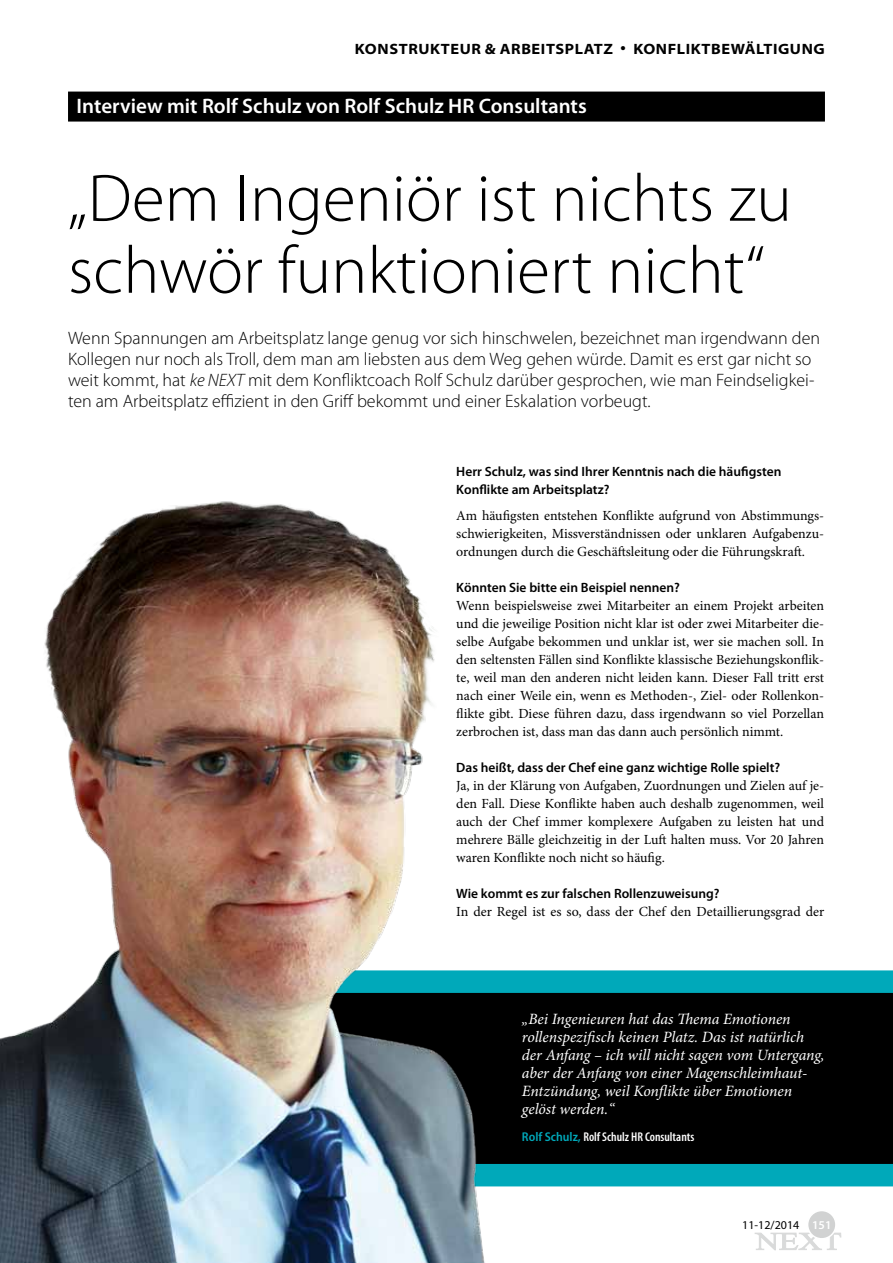
<style>
.page{position:relative;width:893px;height:1263px;background:#fff}
.page>*{position:absolute;margin:0;border:0;box-sizing:border-box;transform-origin:0 0}
.t1{font:300 67.5px/72px "Myriad Pro";color:#000}
.t2{font:600 21px "Myriad Pro";color:#fff}
.t3{font:300 18px/21px "Myriad Pro";color:#000}
.t4{font:italic 15.75px/18px "Minion Pro";letter-spacing:-.005em;color:#fff}
.t5{font:700 semi-expanded 15px "Myriad Pro";letter-spacing:.04em;color:#000}
.t6{font:13.95px/18px "Minion Pro";color:#000;text-align:justify}
.t7{font:600 13.5px/18px "Myriad Pro";color:#000}
.t8{font:600 condensed 12.75px "Myriad Pro";color:#fff}
.t9{font:12px "Myriad Pro";color:#000}
.s1{font-style:italic}
.s2{font-stretch:semi-condensed;color:#00a9ba}
.s3{font-weight:600;color:#fff}
</style>
<div class="page">
<svg style="left:754px;top:1232px;width:88px;height:18px"></svg>
<div style="left:808px;top:1210px;width:28px;height:29px;background:#d1d2d2;border-radius:50%"></div>
<div style="left:807px;top:1210px;width:30px;height:29px;border:2px solid #fff;border-radius:50%"></div>
<svg style="left:566px;top:970px;width:327px;height:216px"></svg>
<div style="left:68px;top:92px;width:757px;height:30px;background:#000"></div>
<img style="left:0;top:501px;width:566px;height:762px">
<p class="t5" style="left:355px;top:40px;width:471px">KONSTRUKTEUR &amp; ARBEITSPLATZ • KONFLIKTBEWÄLTIGUNG</p>
<h2 class="t2" style="left:77px;top:94px;width:512px">Interview mit Rolf Schulz von Rolf Schulz HR Consultants</h2>
<h1 class="t1" style="left:68px;top:163px;width:725px">„Dem Ingeniör ist nichts zu schwör funktioniert nicht“</h1>
<p class="t3" style="left:68px;top:327px;width:753px">Wenn Spannungen am Arbeitsplatz lange genug vor sich hinschwelen, bezeichnet man irgendwann den Kollegen nur noch als Troll, dem man am liebsten aus dem Weg gehen würde. Damit es erst gar nicht so weit kommt, hat <span class="s1">ke NEXT</span> mit dem Konfliktcoach Rolf Schulz darüber gesprochen, wie man Feindseligkei&shy;ten am Arbeitsplatz effizient in den Griff bekommt und einer Eskalation vorbeugt.</p>
<p class="t7" style="left:456px;top:463px;width:327px">Herr Schulz, was sind Ihrer Kenntnis nach die häufigsten<br>Konflikte am Arbeitsplatz?</p>
<p class="t6" style="left:456px;top:507px;width:369px">Am häufigsten entstehen Konflikte aufgrund von Abstimmungs&shy;schwierigkeiten, Missverständnissen oder unklaren Aufgabenzu&shy;ordnungen durch die Geschäftsleitung oder die Führungskraft.</p>
<p class="t7" style="left:456px;top:579px;width:225px">Könnten Sie bitte ein Beispiel nennen?</p>
<p class="t6" style="left:456px;top:597px;width:369px">Wenn beispielsweise zwei Mitarbeiter an einem Projekt arbeiten und die jeweilige Position nicht klar ist oder zwei Mitarbeiter die&shy;selbe Aufgabe bekommen und unklar ist, wer sie machen soll. In den seltensten Fällen sind Konflikte klassische Beziehungskonflik&shy;te, weil man den anderen nicht leiden kann. Dieser Fall tritt erst nach einer Weile ein, wenn es Methoden-, Ziel- oder Rollenkon&shy;flikte gibt. Diese führen dazu, dass irgendwann so viel Porzellan zerbrochen ist, dass man das dann auch persönlich nimmt.</p>
<p class="t7" style="left:456px;top:759px;width:325px">Das heißt, dass der Chef eine ganz wichtige Rolle spielt?</p>
<p class="t6" style="left:456px;top:777px;width:369px">Ja, in der Klärung von Aufgaben, Zuordnungen und Zielen auf je&shy;den Fall. Diese Konflikte haben auch deshalb zugenommen, weil auch der Chef immer komplexere Aufgaben zu leisten hat und mehrere Bälle gleichzeitig in der Luft halten muss. Vor 20 Jahren waren Konflikte noch nicht so häufig.</p>
<p class="t7" style="left:456px;top:885px;width:265px">Wie kommt es zur falschen Rollenzuweisung?</p>
<p class="t6" style="left:456px;top:903px;width:369px">In der Regel ist es so, dass der Chef den Detaillierungsgrad der</p>
<p class="t4" style="left:522px;top:1010px;width:304px">„Bei Ingenieuren hat das Thema Emotionen rollenspezifisch keinen Platz. Das ist natürlich der Anfang – ich will nicht sagen vom Untergang, aber der Anfang von einer Magenschleimhaut-Entzündung, weil Konflikte über Emotionen gelöst werden.“</p>
<p class="t8" style="left:522px;top:1130px;width:174px"><span class="s2">Rolf Schulz,</span> Rolf Schulz HR Consultants</p>
<p class="t9" style="left:742px;top:1219px;width:91px">11-12/2014 <span class="s3">151</span></p>
</div>
